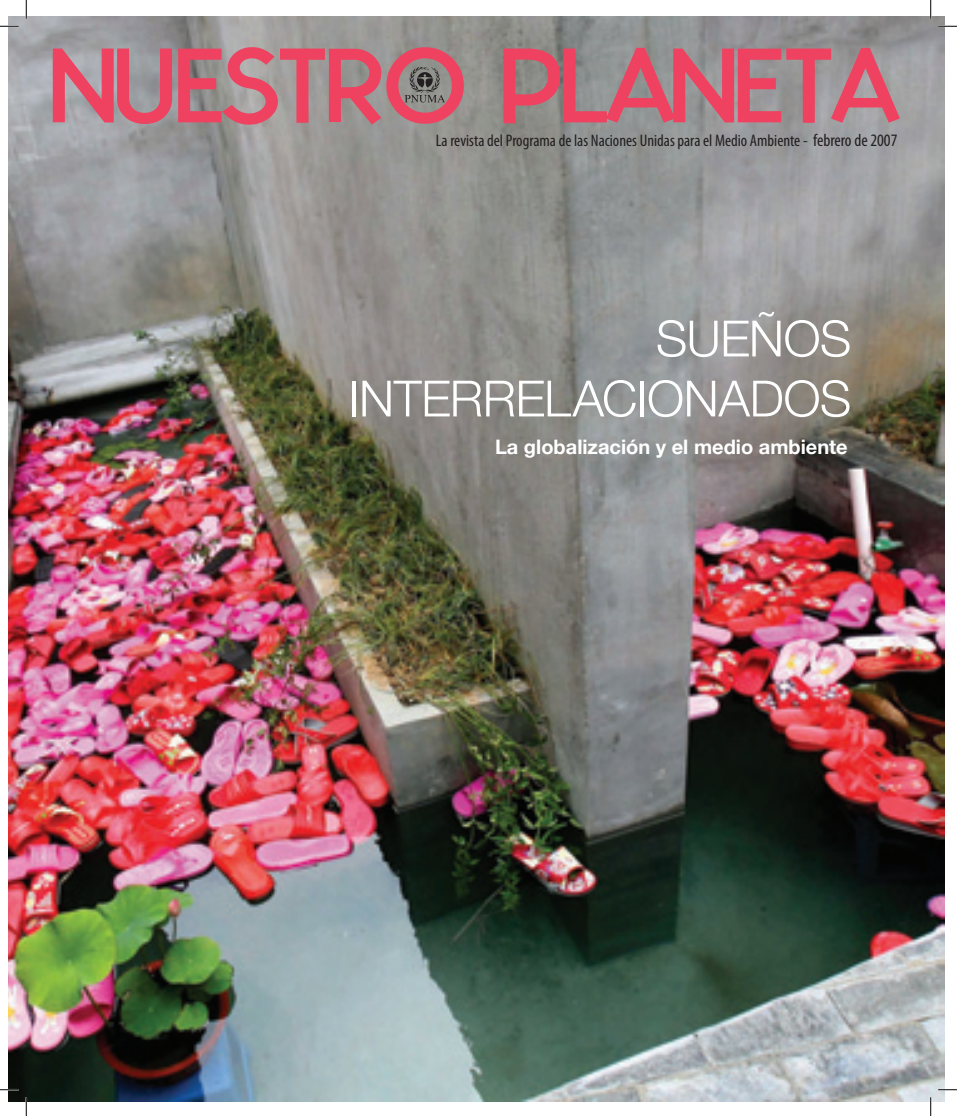
<style>
.page{position:relative;width:957px;height:1116px;background:#fff}
.page>*{position:absolute;margin:0;border:0;box-sizing:border-box;transform-origin:0 0}
.t1{font:100px "Andrew Andreas X Bold";letter-spacing:-.07em;color:#ee4260}
.t2{font:300 50px/60px "Helvetica Neue";letter-spacing:-.01em;color:#fff;text-align:right}
.t3{font:700 20px "Helvetica Neue";color:#fff}
.t4{font:condensed 16.75px "Myriad Pro";color:#231f20}
.s1{font-size:17.5px}
</style>
<div class="page">
<img style="left:9px;top:17px;width:934px;height:1084px">
<svg style="left:404px;top:67px;width:41px;height:35px"></svg>
<svg style="left:0;top:25px;width:19px;height:2px"></svg>
<svg style="left:937px;top:25px;width:19px;height:2px"></svg>
<svg style="left:0;top:1088px;width:19px;height:2px"></svg>
<svg style="left:937px;top:1088px;width:19px;height:2px"></svg>
<svg style="left:25px;top:0;width:2px;height:19px"></svg>
<svg style="left:25px;top:1097px;width:2px;height:18px"></svg>
<svg style="left:929px;top:0;width:2px;height:19px"></svg>
<svg style="left:929px;top:1097px;width:2px;height:18px"></svg>
<svg style="left:881px;top:1056px;width:2px;height:7px"></svg>
<h1 class="t1" style="left:47px;top:26px;width:853px">NUESTRO PLANETA</h1>
<p class="t4" style="left:435px;top:130px;width:463px">La revista del Programa de las Naciones Unidas para el Medio Ambiente - <span class="s1">febrero de 2007</span></p>
<h2 class="t2" style="left:348px;top:307px;width:504px">SUEÑOS<br>INTERRELACIONADOS</h2>
<p class="t3" style="left:495px;top:435px;width:354px">La globalización y el medio ambiente</p>
</div>
